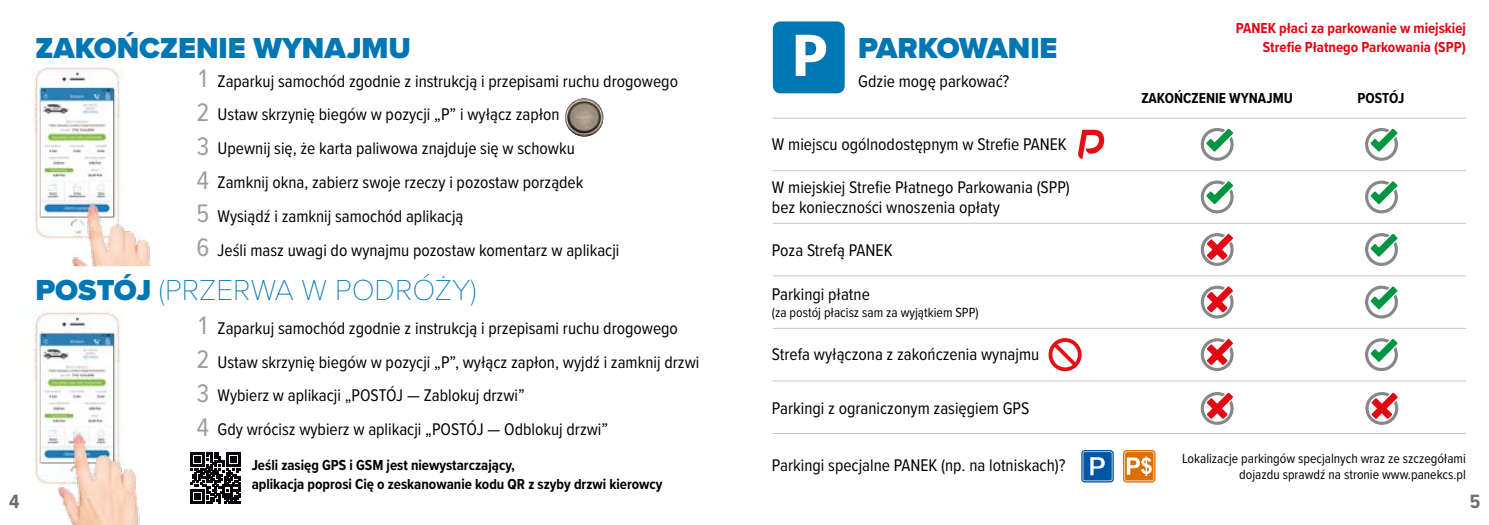
<style>
.page{position:relative;width:1489px;height:525px;background:#fff}
.page>*{position:absolute;margin:0;border:0;box-sizing:border-box;transform-origin:0 0}
.t1{font:900 30px "Proxima Nova";color:#0077b4}
.t2{font:100 30px "Proxima Nova T";color:#0077b4}
.t3{font:26.25px/33.8px "Proxima Nova Cond";color:#9d9d9c;text-align:justify}
.t4{font:700 20px "Proxima Nova Cond";color:#706f6f}
.t5{font:17.5px/33.8px "Proxima Nova Cond";color:#000}
.t6{font:700 15px/18.8px "Proxima Nova Cond";color:#000}
.t7{font:700 15px "Proxima Nova Cond";color:#e30613}
.t8{font:13.75px/16.5px "Proxima Nova Cond";color:#000;text-align:right}
.s1{font-family:"Proxima Nova";font-weight:900}
</style>
<div class="page">
<hr style="left:772px;top:118px;width:693px;height:1px;background:#c6c6c6">
<hr style="left:772px;top:170px;width:693px;height:1px;background:#c6c6c6">
<hr style="left:772px;top:223px;width:693px;height:1px;background:#c6c6c6">
<hr style="left:772px;top:275px;width:693px;height:1px;background:#c6c6c6">
<hr style="left:772px;top:328px;width:693px;height:1px;background:#c6c6c6">
<hr style="left:772px;top:380px;width:693px;height:1px;background:#c6c6c6">
<svg style="left:1200px;top:233px;width:33px;height:33px"></svg>
<svg style="left:1200px;top:128px;width:33px;height:33px"></svg>
<svg style="left:1365px;top:128px;width:32px;height:33px"></svg>
<svg style="left:1200px;top:180px;width:33px;height:33px"></svg>
<svg style="left:1365px;top:180px;width:32px;height:33px"></svg>
<svg style="left:1365px;top:233px;width:32px;height:33px"></svg>
<svg style="left:1365px;top:285px;width:32px;height:33px"></svg>
<svg style="left:1365px;top:338px;width:32px;height:33px"></svg>
<svg style="left:1200px;top:285px;width:33px;height:33px"></svg>
<svg style="left:1200px;top:338px;width:33px;height:33px"></svg>
<div style="left:772px;top:21px;width:72px;height:72px;background:#0077b4;border-radius:7px"></div>
<svg style="left:795px;top:35px;width:31px;height:41px"></svg>
<svg style="left:1200px;top:392px;width:33px;height:32px"></svg>
<svg style="left:1365px;top:392px;width:33px;height:32px"></svg>
<hr style="left:772px;top:433px;width:693px;height:1px;background:#c6c6c6">
<svg style="left:1078px;top:130px;width:26px;height:29px"></svg>
<svg style="left:1048px;top:338px;width:33px;height:33px"></svg>
<svg style="left:1052px;top:342px;width:25px;height:25px"></svg>
<svg style="left:1081px;top:450px;width:32px;height:32px"></svg>
<svg style="left:1082px;top:451px;width:30px;height:30px"></svg>
<div style="left:1083px;top:452px;width:28px;height:28px;background:#0056a3;border-radius:2px"></div>
<svg style="left:1122px;top:450px;width:33px;height:32px"></svg>
<svg style="left:1124px;top:451px;width:30px;height:30px"></svg>
<svg style="left:1124px;top:452px;width:29px;height:28px"></svg>
<svg style="left:1126px;top:456px;width:25px;height:20px"></svg>
<svg style="left:1090px;top:457px;width:14px;height:18px"></svg>
<svg style="left:190px;top:452px;width:51px;height:51px"></svg>
<img style="left:565px;top:98px;width:38px;height:38px;border-radius:19px">
<img style="left:33px;top:312px;width:90px;height:173px">
<img style="left:33px;top:67px;width:90px;height:172px">
<img style="left:41px;top:89px;width:72px;height:126px">
<img style="left:41px;top:334px;width:72px;height:127px">
<img style="left:72px;top:201px;width:79px;height:65px">
<img style="left:57px;top:431px;width:83px;height:93px">
<h1 class="t1" style="left:35px;top:26px;width:377px">ZAKOŃCZENIE WYNAJMU</h1>
<h2 class="t3" style="left:196px;top:60px;width:14px">1<br>2<br>3<br>4<br>5<br>6</h2>
<p class="t5" style="left:217px;top:63px;width:462px">Zaparkuj samochód zgodnie z instrukcją i przepisami ruchu drogowego Ustaw skrzynię biegów w pozycji „P” i wyłącz zapłon<br>Upewnij się, że karta paliwowa znajduje się w schowku<br>Zamknij okna, zabierz swoje rzeczy i pozostaw porządek<br>Wysiądź i zamknij samochód aplikacją<br>Jeśli masz uwagi do wynajmu pozostaw komentarz w aplikacji</p>
<h1 class="t2" style="left:35px;top:268px;width:442px"><span class="s1">POSTÓJ</span> (PRZERWA W PODRÓŻY)</h1>
<h2 class="t3" style="left:196px;top:307px;width:14px">1<br>2<br>3<br>4</h2>
<p class="t5" style="left:217px;top:310px;width:483px">Zaparkuj samochód zgodnie z instrukcją i przepisami ruchu drogowego Ustaw skrzynię biegów w pozycji „P”, wyłącz zapłon, wyjdź i zamknij drzwi Wybierz w aplikacji „POSTÓJ — Zablokuj drzwi”<br>Gdy wrócisz wybierz w aplikacji „POSTÓJ — Odblokuj drzwi”</p>
<p class="t6" style="left:252px;top:455px;width:412px">Jeśli zasięg GPS i GSM jest niewystarczający,<br>aplikacja poprosi Cię o zeskanowanie kodu QR z szyby drzwi kierowcy</p>
<p class="t7" style="left:1235px;top:17px;width:231px">PANEK płaci za parkowanie w miejskiej</p>
<h1 class="t1" style="left:858px;top:26px;width:201px">PARKOWANIE</h1>
<p class="t7" style="left:1262px;top:36px;width:204px">Strefie Płatnego Parkowania (SPP)</p>
<p class="t5" style="left:858px;top:63px;width:152px">Gdzie mogę parkować?</p>
<p class="t6" style="left:1141px;top:89px;width:153px">ZAKOŃCZENIE WYNAJMU</p>
<p class="t6" style="left:1357px;top:89px;width:48px">POSTÓJ</p>
<p class="t5" style="left:772px;top:126px;width:296px">W miejscu ogólnodostępnym w Strefie PANEK</p>
<p class="t5" style="left:772px;top:177px;width:299px;line-height:20px">W miejskiej Strefie Płatnego Parkowania (SPP) bez konieczności wnoszenia opłaty</p>
<p class="t5" style="left:772px;top:232px;width:122px">Poza Strefą PANEK</p>
<p class="t5" style="left:772px;top:276px;width:99px">Parkingi płatne</p>
<p class="t8" style="left:772px;top:304px;width:208px">(za postój płacisz sam za wyjątkiem SPP)</p>
<p class="t5" style="left:772px;top:336px;width:269px">Strefa wyłączona z zakończenia wynajmu</p>
<p class="t5" style="left:772px;top:390px;width:259px">Parkingi z ograniczonym zasięgiem GPS</p>
<p class="t5" style="left:772px;top:447px;width:295px">Parkingi specjalne PANEK (np. na lotniskach)?</p>
<p class="t8" style="left:1181px;top:449px;width:285px">Lokalizacje parkingów specjalnych wraz ze szczegółami dojazdu sprawdź na stronie www.panekcs.pl</p>
<p class="t4" style="left:9px;top:486px;width:12px">4</p>
<p class="t4" style="left:1469px;top:486px;width:12px">5</p>
</div>
